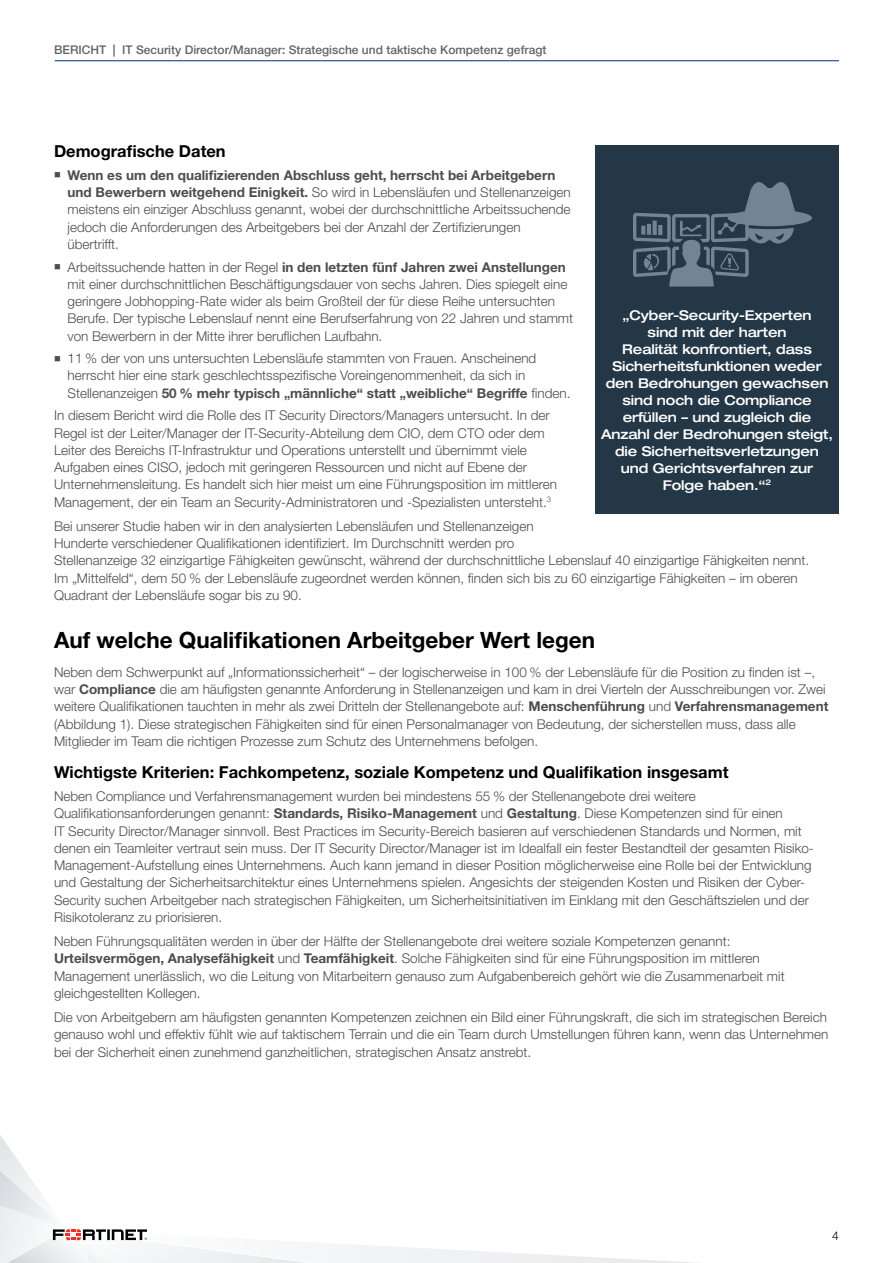
<style>
.page{position:relative;width:893px;height:1263px;background:#fff}
.page>*{position:absolute;margin:0;border:0;box-sizing:border-box;transform-origin:0 0}
.t1{font:700 22.5px "Helvetica Neue LT Pro";color:#000}
.t2{font:700 16.5px "Helvetica Neue LT Pro";color:#000}
.t3{font:300 13.5px/17.2px "Helvetica Neue LT Pro";color:#4d4d4f}
.t4{font:500 expanded 13.5px/17px "Helvetica Neue LT Pro";letter-spacing:-.01em;color:#fff;text-align:center}
.t5{font:500 12px "Helvetica Neue LT Pro";color:#636466}
.t6{font:300 12px "Helvetica Neue LT Pro";color:#000}
.s1{font-weight:700}
</style>
<div class="page">
<svg style="left:0;top:1135px;width:697px;height:128px"></svg>
<hr style="left:55px;top:60px;width:784px;height:1px;background:#002d74">
<div style="left:595px;top:145px;width:244px;height:369px;background:#233746"></div>
<svg style="left:633px;top:182px;width:179px;height:105px"></svg>
<p class="t5" style="left:54px;top:42px;width:494px">BERICHT <span class="s1">|</span> IT Security Director/Manager: Strategische und taktische Kompetenz gefragt</p>
<p class="t2" style="left:54px;top:141px;width:173px">Demografische Daten</p>
<p class="t3" style="left:68px;top:166px;width:505px;text-indent:-14px">■ <span class="s1">Wenn es um den qualifizierenden Abschluss geht, herrscht bei Arbeitgebern und Bewerbern weitgehend Einigkeit.</span> So wird in Lebensläufen und Stellenanzeigen meistens ein einziger Abschluss genannt, wobei der durchschnittliche Arbeitssuchende jedoch die Anforderungen des Arbeitgebers bei der Anzahl der Zertifizierungen übertrifft.</p>
<p class="t3" style="left:68px;top:258px;width:507px;text-indent:-14px">■ Arbeitssuchende hatten in der Regel <span class="s1">in den letzten fünf Jahren zwei Anstellungen </span>mit einer durchschnittlichen Beschäftigungsdauer von sechs Jahren. Dies spiegelt eine geringere Jobhopping-Rate wider als beim Großteil der für diese Reihe untersuchten Berufe. Der typische Lebenslauf nennt eine Berufserfahrung von 22 Jahren und stammt von Bewerbern in der Mitte ihrer beruflichen Laufbahn.</p>
<p class="t3" style="left:68px;top:349px;width:504px;text-indent:-14px">■ 11 % der von uns untersuchten Lebensläufe stammten von Frauen. Anscheinend herrscht hier eine stark geschlechtsspezifische Voreingenommenheit, da sich in<br>Stellenanzeigen <span class="s1">50 % mehr typisch „männliche“ statt „weibliche“ Begriffe</span> finden.</p>
<p class="t3" style="left:54px;top:407px;width:505px">In diesem Bericht wird die Rolle des IT Security Directors/Managers untersucht. In der Regel ist der Leiter/Manager der IT-Security-Abteilung dem CIO, dem CTO oder dem Leiter des Bereichs IT-Infrastruktur und Operations unterstellt und übernimmt viele Aufgaben eines CISO, jedoch mit geringeren Ressourcen und nicht auf Ebene der Unternehmensleitung. Es handelt sich hier meist um eine Führungsposition im mittleren Management, der ein Team an Security-Administratoren und -Spezialisten untersteht.<sup>3</sup></p>
<p class="t3" style="left:54px;top:517px;width:757px">Bei unserer Studie haben wir in den analysierten Lebensläufen und Stellenanzeigen<br>Hunderte verschiedener Qualifikationen identifiziert. Im Durchschnitt werden pro<br>Stellenanzeige 32 einzigartige Fähigkeiten gewünscht, während der durchschnittliche Lebenslauf 40 einzigartige Fähigkeiten nennt.<br>Im „Mittelfeld“, dem 50 % der Lebensläufe zugeordnet werden können, finden sich bis zu 60 einzigartige Fähigkeiten – im oberen Quadrant der Lebensläufe sogar bis zu 90.</p>
<h1 class="t1" style="left:54px;top:626px;width:543px">Auf welche Qualifikationen Arbeitgeber Wert legen</h1>
<p class="t3" style="left:54px;top:663px;width:776px">Neben dem Schwerpunkt auf „Informationssicherheit“ – der logischerweise in 100 % der Lebensläufe für die Position zu finden ist –, war <span class="s1">Compliance</span> die am häufigsten genannte Anforderung in Stellenanzeigen und kam in drei Vierteln der Ausschreibungen vor. Zwei weitere Qualifikationen tauchten in mehr als zwei Dritteln der Stellenangebote auf: <span class="s1">Menschenführung</span> und <span class="s1">Verfahrensmanagement </span>(Abbildung 1). Diese strategischen Fähigkeiten sind für einen Personalmanager von Bedeutung, der sicherstellen muss, dass alle Mitglieder im Team die richtigen Prozesse zum Schutz des Unternehmens befolgen.</p>
<p class="t2" style="left:54px;top:762px;width:676px">Wichtigste Kriterien: Fachkompetenz, soziale Kompetenz und Qualifikation insgesamt</p>
<p class="t3" style="left:54px;top:787px;width:761px">Neben Compliance und Verfahrensmanagement wurden bei mindestens 55 % der Stellenangebote drei weitere Qualifikationsanforderungen genannt: <span class="s1">Standards, Risiko-Management</span> und <span class="s1">Gestaltung</span>. Diese Kompetenzen sind für einen<br>IT Security Director/Manager sinnvoll. Best Practices im Security-Bereich basieren auf verschiedenen Standards und Normen, mit denen ein Teamleiter vertraut sein muss. Der IT Security Director/Manager ist im Idealfall ein fester Bestandteil der gesamten Risiko-Management-Aufstellung eines Unternehmens. Auch kann jemand in dieser Position möglicherweise eine Rolle bei der Entwicklung und Gestaltung der Sicherheitsarchitektur eines Unternehmens spielen. Angesichts der steigenden Kosten und Risiken der Cyber-Security suchen Arbeitgeber nach strategischen Fähigkeiten, um Sicherheitsinitiativen im Einklang mit den Geschäftszielen und der Risikotoleranz zu priorisieren.</p>
<p class="t3" style="left:54px;top:932px;width:732px">Neben Führungsqualitäten werden in über der Hälfte der Stellenangebote drei weitere soziale Kompetenzen genannt:<br><span class="s1">Urteilsvermögen, Analysefähigkeit</span> und <span class="s1">Teamfähigkeit</span>. Solche Fähigkeiten sind für eine Führungsposition im mittleren Management unerlässlich, wo die Leitung von Mitarbeitern genauso zum Aufgabenbereich gehört wie die Zusammenarbeit mit gleichgestellten Kollegen.</p>
<p class="t3" style="left:54px;top:1008px;width:776px;text-align:justify">Die von Arbeitgebern am häufigsten genannten Kompetenzen zeichnen ein Bild einer Führungskraft, die sich im strategischen Bereich genauso wohl und effektiv fühlt wie auf taktischem Terrain und die ein Team durch Umstellungen führen kann, wenn das Unternehmen bei der Sicherheit einen zunehmend ganzheitlichen, strategischen Ansatz anstrebt.</p>
<p class="t4" style="left:601px;top:306px;width:233px">„Cyber-Security-Experten<br>sind mit der harten<br>Realität konfrontiert, dass<br>Sicherheitsfunktionen weder den Bedrohungen gewachsen sind noch die Compliance erfüllen – und zugleich die<br>Anzahl der Bedrohungen steigt, die Sicherheitsverletzungen und Gerichtsverfahren zur<br>Folge haben.“<sup>2</sup></p>
<p class="t6" style="left:832px;top:1229px;width:8px">4</p>
</div>
